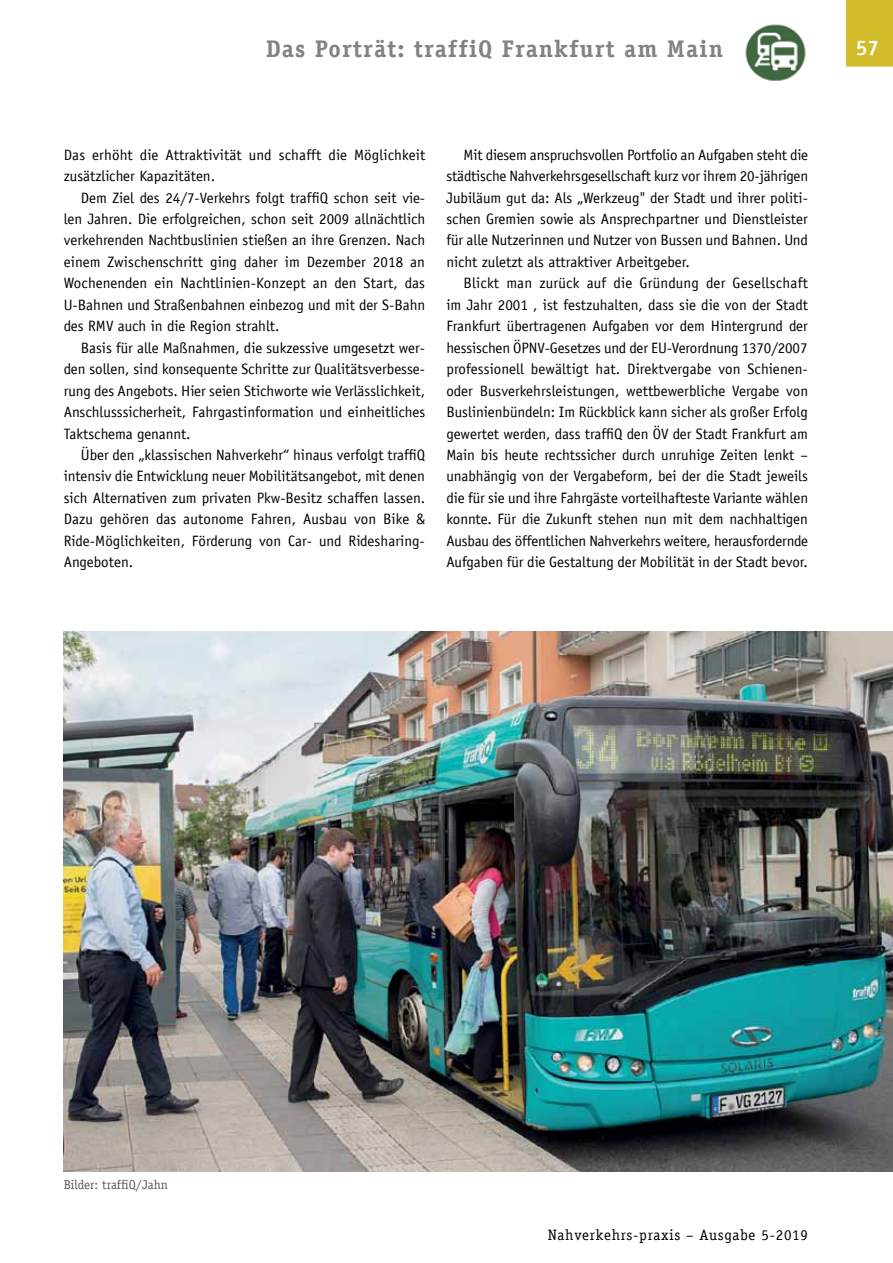
<style>
.page{position:relative;width:893px;height:1263px;background:#fff}
.page>*{position:absolute;margin:0;border:0;box-sizing:border-box;transform-origin:0 0}
.t1{font:700 24px "Officina Serif LT";letter-spacing:.05em;color:#808285}
.t2{font:700 21px "Officina Serif LT";color:#fff}
.t3{font:15px/21.5px "Officina Sans LT";color:#000;text-align:justify}
.t4{font:15px "Officina Serif LT";letter-spacing:.05em;color:#000}
.t5{font:12.75px "Officina Serif LT";color:#58595b}
</style>
<div class="page">
<div style="left:846px;top:0;width:47px;height:67px;background:#d3bc2a"></div>
<img style="left:745px;top:24px;width:61px;height:57px">
<img style="left:64px;top:631px;width:829px;height:540px">
<h1 class="t1" style="left:266px;top:34px;width:458px">Das Porträt: traffiQ Frankfurt am Main</h1>
<p class="t3" style="left:64px;top:144px;width:363px">Das erhöht die Attraktivität und schafft die Möglichkeit zusätzlicher Kapazitäten.</p>
<p class="t3" style="left:64px;top:187px;width:363px;text-indent:17px">Dem Ziel des 24/7-Verkehrs folgt traffiQ schon seit vie&shy;len Jahren. Die erfolgreichen, schon seit 2009 allnächtlich verkehrenden Nachtbuslinien stießen an ihre Grenzen. Nach einem Zwischenschritt ging daher im Dezember 2018 an Wochenenden ein Nachtlinien-Konzept an den Start, das U-Bahnen und Straßenbahnen einbezog und mit der S-Bahn des RMV auch in die Region strahlt.</p>
<p class="t3" style="left:64px;top:337px;width:363px;text-indent:17px">Basis für alle Maßnahmen, die sukzessive umgesetzt wer&shy;den sollen, sind konsequente Schritte zur Qualitätsverbesse&shy;rung des Angebots. Hier seien Stichworte wie Verlässlichkeit, Anschlusssicherheit, Fahrgastinformation und einheitliches Taktschema genannt.</p>
<p class="t3" style="left:64px;top:444px;width:363px;text-indent:17px">Über den „klassischen Nahverkehr“ hinaus verfolgt traffiQ intensiv die Entwicklung neuer Mobilitätsangebot, mit denen sich Alternativen zum privaten Pkw-Besitz schaffen lassen.<br>Dazu gehören das autonome Fahren, Ausbau von Bike &amp; Ride-Möglichkeiten, Förderung von Car- und Ridesharing-Angeboten.</p>
<p class="t3" style="left:446px;top:144px;width:363px;text-indent:17px">Mit diesem anspruchsvollen Portfolio an Aufgaben steht die städtische Nahverkehrsgesellschaft kurz vor ihrem 20-jährigen Jubiläum gut da: Als „Werkzeug" der Stadt und ihrer politi&shy;schen Gremien sowie als Ansprechpartner und Dienstleister für alle Nutzerinnen und Nutzer von Bussen und Bahnen. Und nicht zuletzt als attraktiver Arbeitgeber.</p>
<p class="t3" style="left:446px;top:273px;width:363px;text-indent:17px">Blickt man zurück auf die Gründung der Gesellschaft im Jahr 2001 , ist festzuhalten, dass sie die von der Stadt Frankfurt übertragenen Aufgaben vor dem Hintergrund der hessischen ÖPNV-Gesetzes und der EU-Verordnung 1370/2007 professionell bewältigt hat. Direktvergabe von Schienen&shy;oder Busverkehrsleistungen, wettbewerbliche Vergabe von Buslinienbündeln: Im Rückblick kann sicher als großer Erfolg gewertet werden, dass traffiQ den ÖV der Stadt Frankfurt am Main bis heute rechtssicher durch unruhige Zeiten lenkt – unabhängig von der Vergabeform, bei der die Stadt jeweils die für sie und ihre Fahrgäste vorteilhafteste Variante wählen konnte. Für die Zukunft stehen nun mit dem nachhaltigen Ausbau des öffentlichen Nahverkehrs weitere, herausfordernde Aufgaben für die Gestaltung der Mobilität in der Stadt bevor.</p>
<h2 class="t2" style="left:856px;top:34px;width:25px">57</h2>
<p class="t5" style="left:64px;top:1177px;width:106px">Bilder: traffiQ/Jahn</p>
<p class="t4" style="left:548px;top:1226px;width:261px">Nahverkehrs-praxis – Ausgabe 5-2019</p>
</div>
